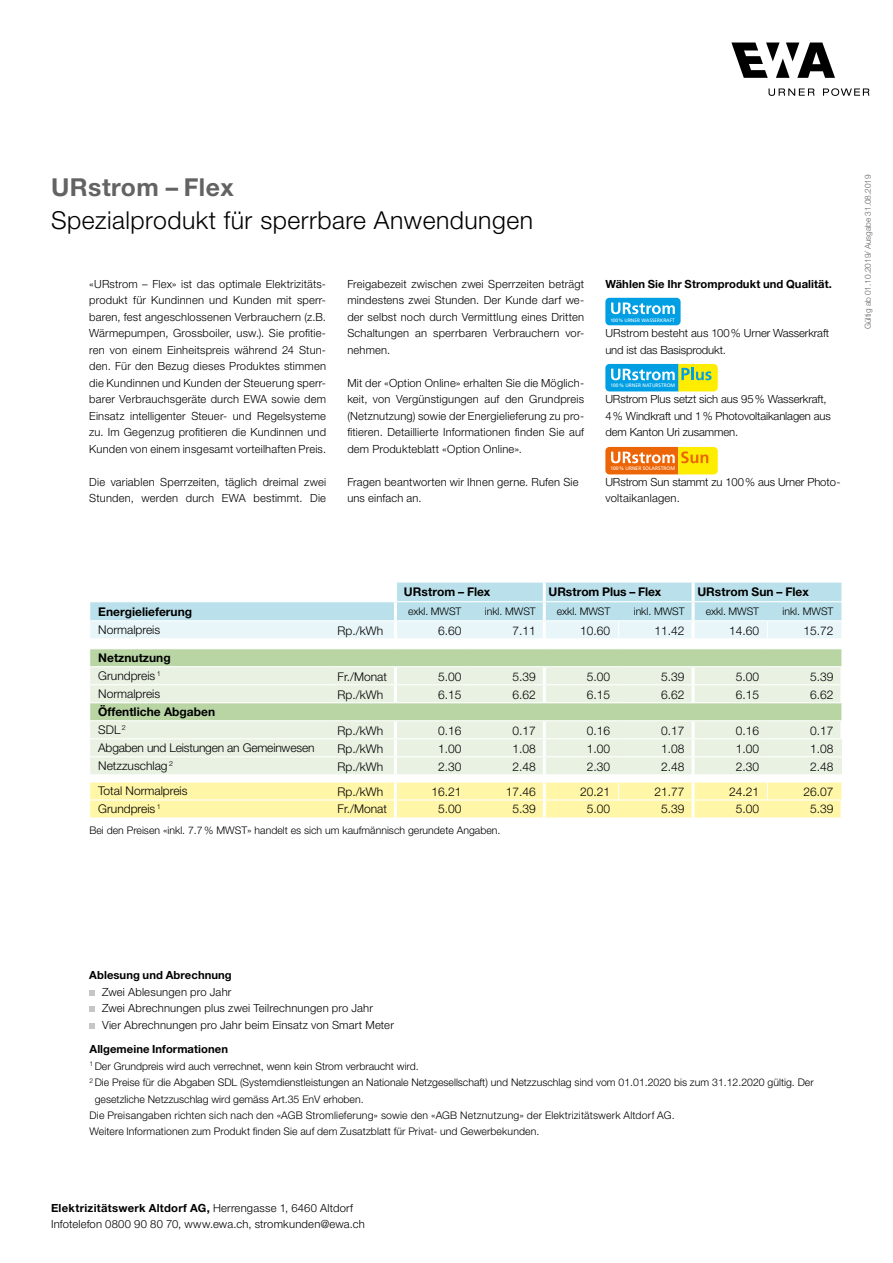
<style>
.page{position:relative;width:893px;height:1263px;background:#fff}
.page>*{position:absolute;margin:0;border:0;box-sizing:border-box;transform-origin:0 0}
.t1{font:300 24.75px "Helvetica Neue LT Std";letter-spacing:.02em;color:#000}
.t2{font:700 24.75px "Helvetica Neue LT Std";letter-spacing:.02em;color:#646363}
.t3{font:300 12px "Helvetica Neue LT Std";color:#000}
.t4{font:700 12px/18px "Helvetica Neue LT Std";color:#000}
.t5{font:300 11.25px/16.5px "Helvetica Neue LT Std";letter-spacing:.015em;color:#000}
.t6{font:300 11.25px/16.5px "Helvetica Neue LT Std";letter-spacing:-.01em;color:#000}
.t7{font:700 11.25px "Helvetica Neue LT Std";letter-spacing:.005em;color:#000}
.t8{font:300 10.5px "Helvetica Neue LT Std";color:#000}
.t9{font:300 10.5px "Helvetica Neue LT Std";letter-spacing:.02em;color:#000}
.t10{font:300 8.25px "Helvetica Neue LT Std";color:#646363}
.t11{font:5.1px "Frutiger";letter-spacing:-.005em;color:#fff}
.t12{font:4.95px "Frutiger";letter-spacing:-.005em;color:#fff}
.s1{font-weight:300}
.s2{font-weight:700}
</style>
<div class="page">
<svg style="left:768px;top:88px;width:47px;height:8px"></svg>
<svg style="left:823px;top:88px;width:46px;height:8px"></svg>
<svg style="left:731px;top:43px;width:104px;height:35px"></svg>
<div style="left:605px;top:298px;width:76px;height:27px;background:#009fe3;border-radius:4px"></div>
<svg style="left:611px;top:302px;width:64px;height:12px"></svg>
<svg style="left:605px;top:364px;width:113px;height:27px;background:#66c0a4"></svg>
<svg style="left:605px;top:447px;width:113px;height:27px;background:#f3a021"></svg>
<svg style="left:90px;top:582px;width:752px;height:192px;background:#dcecde"></svg>
<svg style="left:89px;top:782px;width:753px;height:36px;background:#fff6ad"></svg>
<svg style="left:89px;top:990px;width:6px;height:5px"></svg>
<svg style="left:89px;top:1006px;width:6px;height:6px"></svg>
<svg style="left:89px;top:1023px;width:6px;height:5px"></svg>
<h1 class="t2" style="left:51px;top:172px;width:184px">URstrom – Flex</h1>
<h1 class="t1" style="left:51px;top:205px;width:483px">Spezialprodukt für sperrbare Anwendungen</h1>
<p class="t5" style="left:89px;top:275px;width:238px;text-align:justify">«URstrom – Flex» ist das optimale Elektrizitäts&shy;produkt für Kundinnen und Kunden mit sperr&shy;baren, fest angeschlossenen Verbrauchern (z.B.<br>Wärmepumpen, Grossboiler, usw.). Sie profitie&shy;ren von einem Einheitspreis während 24 Stun&shy;den. Für den Bezug dieses Produktes stimmen die Kundinnen und Kunden der Steuerung sperr&shy;barer Verbrauchsgeräte durch EWA sowie dem Einsatz intelligenter Steuer- und Regelsysteme zu. Im Gegenzug profitieren die Kundinnen und Kunden von einem insgesamt vorteilhaften Preis.</p>
<p class="t5" style="left:89px;top:473px;width:238px">Die variablen Sperrzeiten, täglich dreimal zwei<br>Stunden, werden durch EWA bestimmt. Die</p>
<p class="t5" style="left:347px;top:275px;width:238px;text-align:justify">Freigabezeit zwischen zwei Sperrzeiten beträgt mindestens zwei Stunden. Der Kunde darf we&shy;der selbst noch durch Vermittlung eines Dritten Schaltungen an sperrbaren Verbrauchern vor&shy;nehmen.</p>
<p class="t5" style="left:347px;top:374px;width:238px;text-align:justify">Mit der «Option Online» erhalten Sie die Möglich&shy;keit, von Vergünstigungen auf den Grundpreis (Netznutzung) sowie der Energielieferung zu pro&shy;fitieren. Detaillierte Informationen finden Sie auf dem Produkteblatt «Option Online».</p>
<p class="t5" style="left:347px;top:473px;width:233px">Fragen beantworten wir Ihnen gerne. Rufen Sie uns einfach an.</p>
<p class="t7" style="left:605px;top:277px;width:228px">Wählen Sie Ihr Stromprodukt und Qualität.</p>
<p class="t6" style="left:605px;top:325px;width:225px">URstrom besteht aus 100% Urner Wasserkraft und ist das Basisprodukt.</p>
<p class="t6" style="left:605px;top:391px;width:227px">URstrom Plus setzt sich aus 95% Wasserkraft,<br>4% Windkraft und 1% Photovoltaikanlagen aus dem Kanton Uri zusammen.</p>
<p class="t12" style="left:610px;top:317px;width:66px">100 % URNER WASSERKRAFT</p>
<p class="t12" style="left:611px;top:382px;width:66px">100 % URNER NATURSTROM</p>
<p class="t11" style="left:611px;top:465px;width:66px">100 % URNER SOLARSTROM</p>
<p class="t6" style="left:605px;top:473px;width:237px">URstrom Sun stammt zu 100% aus Urner Photo&shy;voltaikanlagen.</p>
<p class="t10" style="left:863px;top:329px;width:156px;rotate:-90deg">Gültig ab 01.10.2019/ Ausgabe 31.08.2019</p>
<p class="t4" style="left:404px;top:582px;width:88px">URstrom – Flex</p>
<p class="t4" style="left:549px;top:582px;width:114px">URstrom Plus – Flex</p>
<p class="t4" style="left:697px;top:582px;width:113px">URstrom Sun – Flex</p>
<p class="t4" style="left:98px;top:602px;width:95px">Energielieferung</p>
<p class="t8" style="left:408px;top:604px;width:55px">exkl. MWST</p>
<p class="t8" style="left:485px;top:604px;width:52px">inkl. MWST</p>
<p class="t8" style="left:557px;top:604px;width:55px">exkl. MWST</p>
<p class="t8" style="left:634px;top:604px;width:52px">inkl. MWST</p>
<p class="t8" style="left:706px;top:604px;width:55px">exkl. MWST</p>
<p class="t8" style="left:783px;top:604px;width:52px">inkl. MWST</p>
<p class="t3" style="left:98px;top:622px;width:64px">Normalpreis</p>
<p class="t3" style="left:338px;top:623px;width:47px">Rp./kWh</p>
<p class="t3" style="left:438px;top:623px;width:25px">6.60</p>
<p class="t3" style="left:512px;top:623px;width:25px">7.11</p>
<p class="t3" style="left:580px;top:623px;width:32px">10.60</p>
<p class="t3" style="left:655px;top:623px;width:32px">11.42</p>
<p class="t3" style="left:729px;top:623px;width:32px">14.60</p>
<p class="t3" style="left:803px;top:623px;width:32px">15.72</p>
<p class="t4" style="left:98px;top:648px;width:74px">Netznutzung<br><span class="s1">Grundpreis</span> <sup>1</sup></p>
<p class="t3" style="left:338px;top:669px;width:51px">Fr./Monat</p>
<p class="t3" style="left:438px;top:669px;width:25px">5.00</p>
<p class="t3" style="left:512px;top:669px;width:25px">5.39</p>
<p class="t3" style="left:587px;top:669px;width:25px">5.00</p>
<p class="t3" style="left:661px;top:669px;width:25px">5.39</p>
<p class="t3" style="left:736px;top:669px;width:25px">5.00</p>
<p class="t3" style="left:810px;top:669px;width:25px">5.39</p>
<p class="t3" style="left:98px;top:686px;width:64px">Normalpreis</p>
<p class="t3" style="left:338px;top:687px;width:47px">Rp./kWh</p>
<p class="t3" style="left:438px;top:687px;width:25px">6.15</p>
<p class="t3" style="left:512px;top:687px;width:25px">6.62</p>
<p class="t3" style="left:587px;top:687px;width:25px">6.15</p>
<p class="t3" style="left:661px;top:687px;width:25px">6.62</p>
<p class="t3" style="left:736px;top:687px;width:25px">6.15</p>
<p class="t3" style="left:810px;top:687px;width:25px">6.62</p>
<p class="t4" style="left:98px;top:702px;width:118px">Öffentliche Abgaben<br><span class="s1">SDL</span> <sup>2</sup></p>
<p class="t3" style="left:338px;top:723px;width:47px">Rp./kWh</p>
<p class="t3" style="left:438px;top:723px;width:25px">0.16</p>
<p class="t3" style="left:512px;top:723px;width:25px">0.17</p>
<p class="t3" style="left:587px;top:723px;width:25px">0.16</p>
<p class="t3" style="left:661px;top:723px;width:25px">0.17</p>
<p class="t3" style="left:736px;top:723px;width:25px">0.16</p>
<p class="t3" style="left:810px;top:723px;width:25px">0.17</p>
<p class="t3" style="left:98px;top:740px;width:218px">Abgaben und Leistungen an Gemeinwesen</p>
<p class="t3" style="left:338px;top:741px;width:47px">Rp./kWh</p>
<p class="t3" style="left:438px;top:741px;width:25px">1.00</p>
<p class="t3" style="left:512px;top:741px;width:25px">1.08</p>
<p class="t3" style="left:587px;top:741px;width:25px">1.00</p>
<p class="t3" style="left:661px;top:741px;width:25px">1.08</p>
<p class="t3" style="left:736px;top:741px;width:25px">1.00</p>
<p class="t3" style="left:810px;top:741px;width:25px">1.08</p>
<p class="t3" style="left:98px;top:758px;width:76px">Netzzuschlag <sup>2</sup></p>
<p class="t3" style="left:338px;top:759px;width:47px">Rp./kWh</p>
<p class="t3" style="left:438px;top:759px;width:25px">2.30</p>
<p class="t3" style="left:512px;top:759px;width:25px">2.48</p>
<p class="t3" style="left:587px;top:759px;width:25px">2.30</p>
<p class="t3" style="left:661px;top:759px;width:25px">2.48</p>
<p class="t3" style="left:736px;top:759px;width:25px">2.30</p>
<p class="t3" style="left:810px;top:759px;width:25px">2.48</p>
<p class="t3" style="left:98px;top:783px;width:91px">Total Normalpreis</p>
<p class="t3" style="left:338px;top:784px;width:47px">Rp./kWh</p>
<p class="t3" style="left:431px;top:784px;width:32px">16.21</p>
<p class="t3" style="left:506px;top:784px;width:32px">17.46</p>
<p class="t3" style="left:580px;top:784px;width:32px">20.21</p>
<p class="t3" style="left:655px;top:784px;width:32px">21.77</p>
<p class="t3" style="left:729px;top:784px;width:32px">24.21</p>
<p class="t3" style="left:803px;top:784px;width:32px">26.07</p>
<p class="t3" style="left:98px;top:801px;width:64px">Grundpreis <sup>1</sup></p>
<p class="t3" style="left:338px;top:801px;width:51px">Fr./Monat</p>
<p class="t3" style="left:438px;top:801px;width:25px">5.00</p>
<p class="t3" style="left:512px;top:801px;width:25px">5.39</p>
<p class="t3" style="left:587px;top:801px;width:25px">5.00</p>
<p class="t3" style="left:661px;top:801px;width:25px">5.39</p>
<p class="t3" style="left:736px;top:801px;width:25px">5.00</p>
<p class="t3" style="left:810px;top:801px;width:25px">5.39</p>
<p class="t8" style="left:90px;top:823px;width:412px">Bei den Preisen «inkl. 7.7% MWST» handelt es sich um kaufmännisch gerundete Angaben.</p>
<p class="t7" style="left:89px;top:968px;width:144px">Ablesung und Abrechnung</p>
<p class="t5" style="left:102px;top:983px;width:293px">Zwei Ablesungen pro Jahr<br>Zwei Abrechnungen plus zwei Teilrechnungen pro Jahr<br>Vier Abrechnungen pro Jahr beim Einsatz von Smart Meter</p>
<p class="t7" style="left:90px;top:1042px;width:140px">Allgemeine Informationen</p>
<p class="t8" style="left:90px;top:1060px;width:331px"><sup>1</sup> Der Grundpreis wird auch verrechnet, wenn kein Strom verbraucht wird.</p>
<p class="t8" style="left:90px;top:1076px;width:726px"><sup>2</sup> Die Preise für die Abgaben SDL (Systemdienstleistungen an Nationale Netzgesellschaft) und Netzzuschlag sind vom 01.01.2020 bis zum 31.12.2020 gültig. Der</p>
<p class="t8" style="left:95px;top:1093px;width:270px">gesetzliche Netzzuschlag wird gemäss Art.35 EnV erhoben.</p>
<p class="t9" style="left:90px;top:1108px;width:587px">Die Preisangaben richten sich nach den «AGB Stromlieferung» sowie den «AGB Netznutzung» der Elektrizitätswerk Altdorf AG.</p>
<p class="t8" style="left:90px;top:1125px;width:451px">Weitere Informationen zum Produkt finden Sie auf dem Zusatzblatt für Privat- und Gewerbekunden.</p>
<p class="t5" style="left:51px;top:1199px;width:315px"><span class="s2">Elektrizitätswerk Altdorf AG,</span> Herrengasse 1, 6460 Altdorf<br>Infotelefon 0800 90 80 70, www.ewa.ch, stromkunden@ewa.ch</p>
</div>
